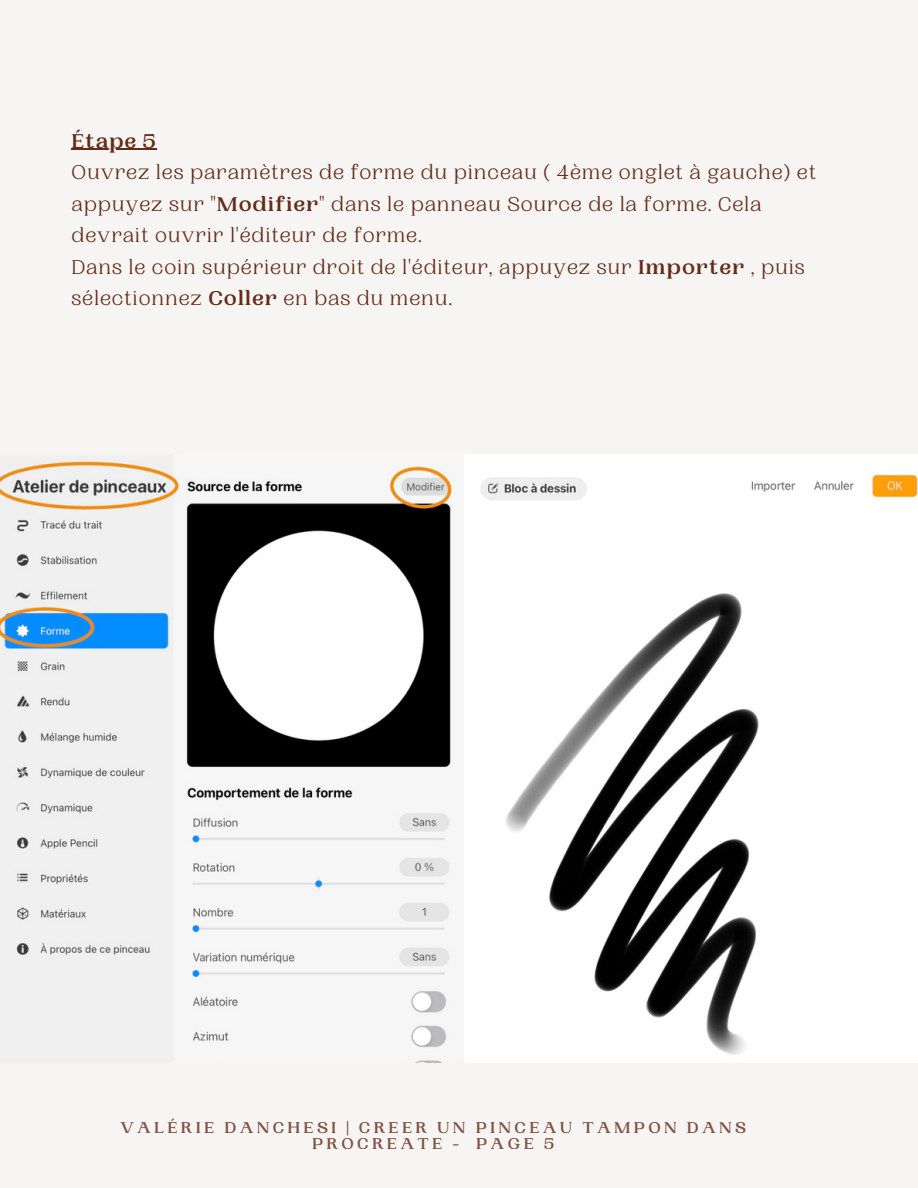
<style>
.page{position:relative;width:918px;height:1188px;background:#f6f5f3}
.page>*{position:absolute;margin:0;border:0;box-sizing:border-box;transform-origin:0 0}
.t1{font:21px/31.5px "PP Woodland";letter-spacing:.04em;color:#642b17}
.t2{font:700 21px "PP Woodland";letter-spacing:.04em;color:#642b17}
.t3{font:700 16.5px/15.8px "PP Woodland";letter-spacing:.2em;color:#642b17;text-align:center}
.s1{font-weight:700}
</style>
<div class="page">
<img style="left:0;top:454px;width:918px;height:609px">
<hr style="left:72px;top:149px;width:85px;height:1px;background:#642b17">
<p class="t2" style="left:72px;top:129px;width:86px">Étape 5</p>
<p class="t1" style="left:72px;top:157px;width:746px">Ouvrez les paramètres de forme du pinceau ( 4ème onglet à gauche) et appuyez sur "<span class="s1">Modifier</span>" dans le panneau Source de la forme. Cela devrait ouvrir l'éditeur de forme.<br>Dans le coin supérieur droit de l'éditeur, appuyez sur <span class="s1">Importer</span> , puis sélectionnez <span class="s1">Coller</span> en bas du menu.</p>
<p class="t3" style="left:120px;top:1120px;width:627px">VALÉRIE DANCHESI | CREER UN PINCEAU TAMPON DANS<br>PROCREATE - PAGE 5</p>
</div>
